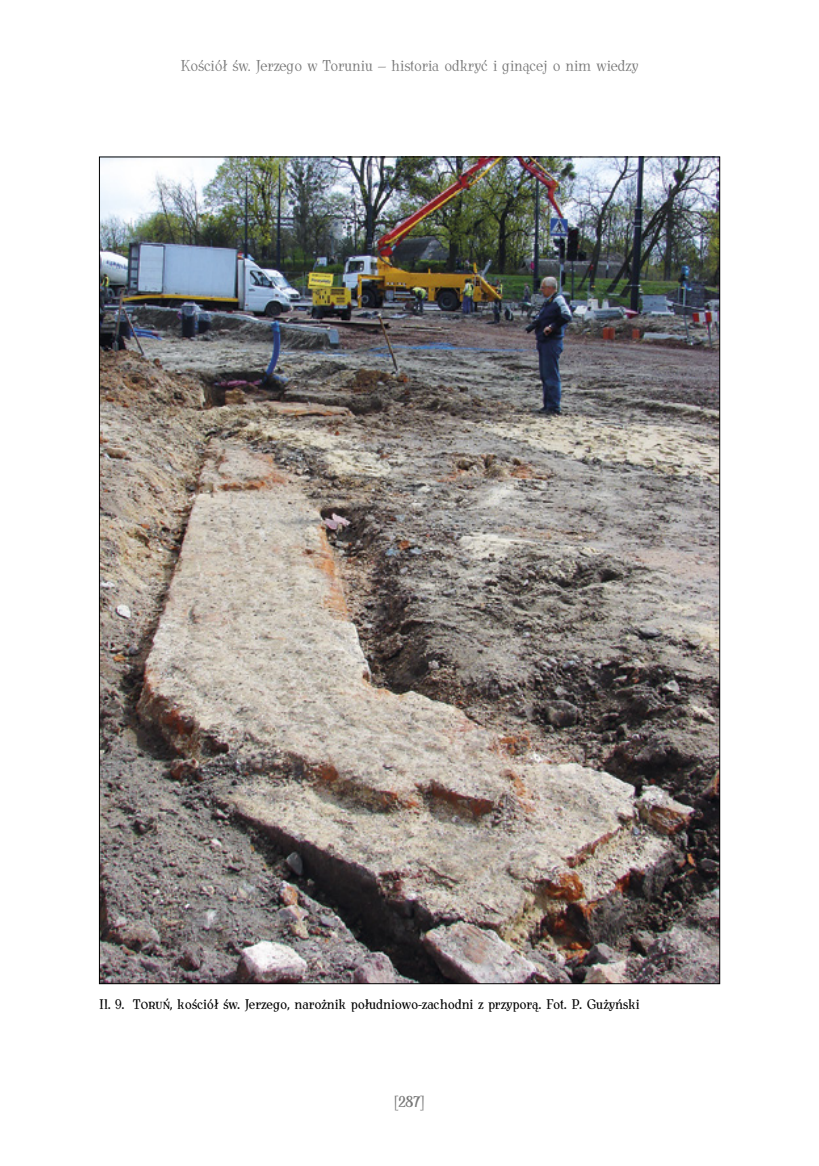
<style>
.page{position:relative;width:819px;height:1166px;background:#fff}
.page>*{position:absolute;margin:0;border:0;box-sizing:border-box;transform-origin:0 0}
.t1{font:300 15.75px "Antykwa Torunska Cond";letter-spacing:-.01em;color:#787878}
.t2{font:15.75px "Antykwa Torunska Cond Med";color:#787878}
.t3{font:14px "Antykwa Torunska Cond";letter-spacing:-.01em;color:#000}
</style>
<div class="page">
<img style="left:101px;top:159px;width:617px;height:823px">
<p class="t1" style="left:180px;top:54px;width:459px">Kościół św. Jerzego w Toruniu – historia odkryć i ginącej o nim wiedzy</p>
<p class="t3" style="left:99px;top:994px;width:542px">Il. 9. Toruń, kościół św. Jerzego, narożnik południowo-zachodni z przyporą. Fot. P. Gużyński</p>
<p class="t2" style="left:394px;top:1089px;width:31px">[287]</p>
</div>
